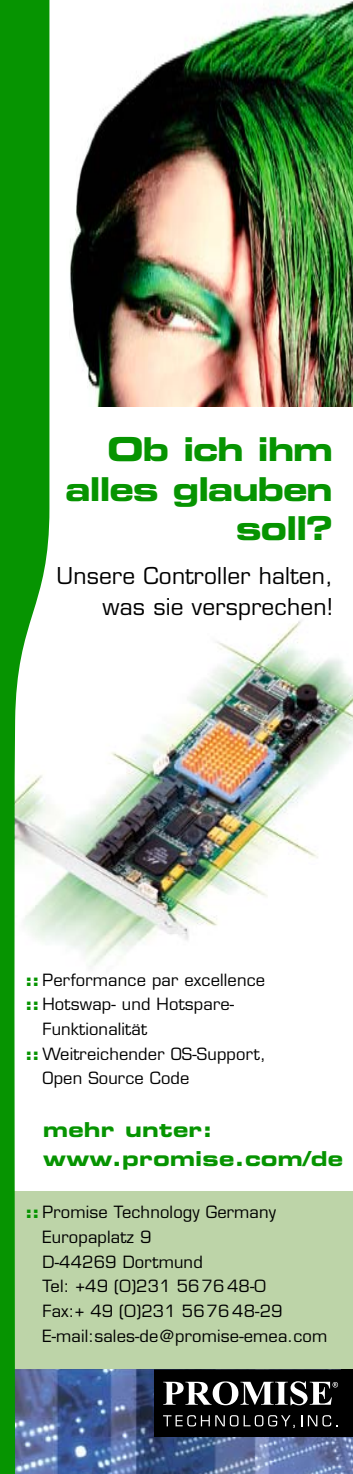
<style>
.page{position:relative;width:353px;height:1474px;background:#fff}
.page>*{position:absolute;margin:0;border:0;box-sizing:border-box;transform-origin:0 0}
.t1{font:32.9px/39.6px "Eurostile LT Std Bold Ex 2";letter-spacing:-.04em;color:#069401;text-align:right}
.t2{font:22.57px/30.8px "Eurostile LT Std";letter-spacing:.01em;color:#000;text-align:right}
.t3{font:20.47px/28.7px "Eurostile LT Std Bold Ex 2";letter-spacing:.01em;color:#069401}
.t4{font:16.45px/24.7px "Eurostile LT Std";letter-spacing:.01em;color:#000}
.s1{font-family:"Eurostile LT Std Bold Ex 2";color:#069401}
</style>
<div class="page">
<div style="left:0;top:1191px;width:352px;height:179px;background:#bdd4a8"></div>
<img style="left:49px;top:1369px;width:303px;height:104px">
<div style="left:154px;top:1369px;width:189px;height:67px;background:#000"></div>
<div style="left:154px;top:1369px;width:189px;height:67px;border:1px solid #000"></div>
<svg style="left:163px;top:1381px;width:174px;height:24px"></svg>
<svg style="left:163px;top:1415px;width:46px;height:11px"></svg>
<svg style="left:215px;top:1415px;width:79px;height:12px"></svg>
<svg style="left:301px;top:1415px;width:36px;height:11px"></svg>
<div style="left:341px;top:1369px;width:11px;height:67px;background:#000"></div>
<img style="left:49px;top:621px;width:303px;height:346px">
<img style="left:49px;top:0;width:303px;height:407px">
<svg style="left:0;top:0;width:49px;height:1473px;fill:#069401"></svg>
<h1 class="t1" style="left:65px;top:429px;width:268px">Ob ich ihm alles glauben soll?</h1>
<h2 class="t2" style="left:56px;top:560px;width:277px">Unsere Controller halten, was sie versprechen!</h2>
<p class="t4" style="left:25px;top:967px;width:241px"><span class="s1">::</span> Performance par excellence</p>
<p class="t4" style="left:25px;top:992px;width:210px"><span class="s1">::</span>Hotswap- und Hotspare-</p>
<p class="t4" style="left:42px;top:1016px;width:106px">Funktionalität</p>
<p class="t4" style="left:25px;top:1041px;width:242px"><span class="s1">::</span>Weitreichender OS-Support,</p>
<p class="t4" style="left:42px;top:1066px;width:148px">Open Source Code</p>
<p class="t3" style="left:43px;top:1114px;width:301px">mehr unter: www.promise.com/de</p>
<p class="t4" style="left:42px;top:1200px;width:286px;text-indent:-18px"><span class="s1">::</span>Promise Technology Germany<br>Europaplatz 9<br>D-44269 Dortmund<br>Tel: +49 (0)231 5676 48-0<br>Fax:+ 49 (0)231 5676 48-29<br>E-mail:sales-de@promise-emea.com</p>
</div>
